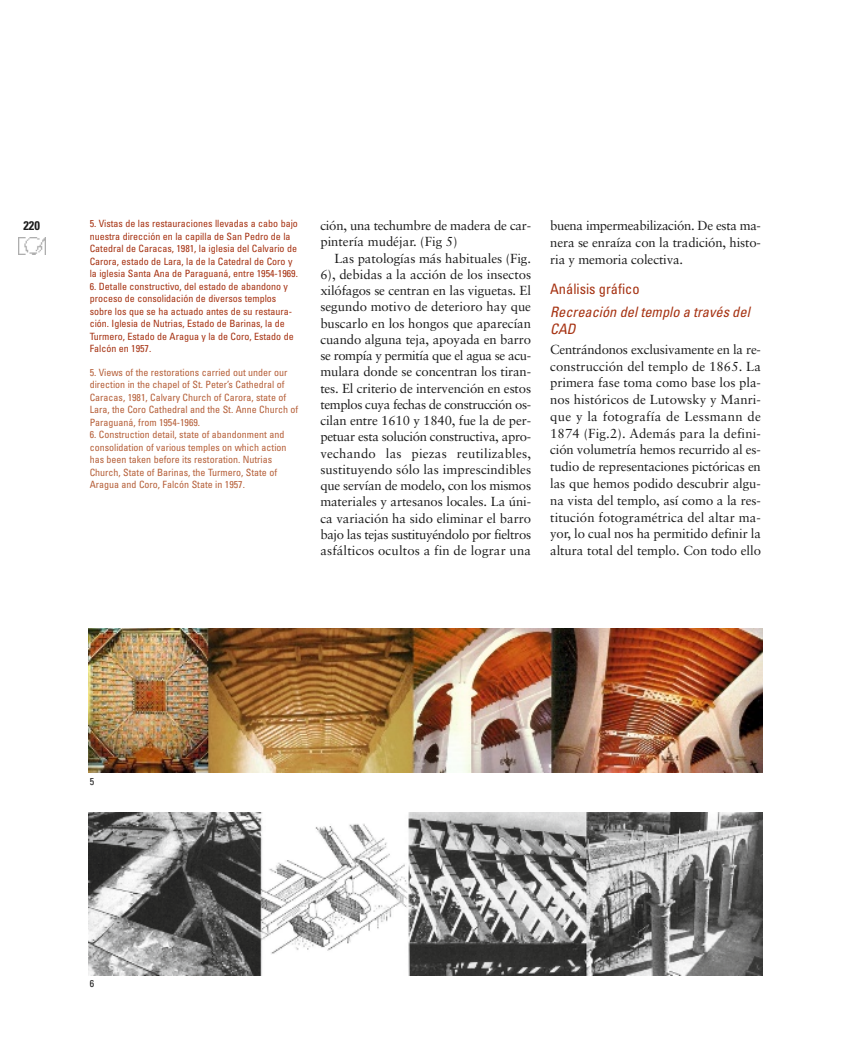
<style>
.page{position:relative;width:851px;height:1063px;background:#fff}
.page>*{position:absolute;margin:0;border:0;box-sizing:border-box;transform-origin:0 0}
.t1{font:italic condensed 14.38px/23.4px "Univers";color:#a63212}
.t2{font:13.12px/16.8px "Sabon";letter-spacing:-.01em;color:#1c1c1c;text-align:justify}
.t3{font:13.12px "Sabon";letter-spacing:-.03em;color:#1c1c1c}
.t4{font:13.12px "Sabon";letter-spacing:.01em;color:#1c1c1c}
.t5{font:13.12px "Sabon";letter-spacing:.015em;color:#1c1c1c}
.t6{font:700 condensed 12.5px "Univers";color:#1c1c1c}
.t7{font:condensed 10px/12.5px "Univers";color:#a63212}
.t8{font:condensed 10px/12.5px "Univers";color:#b6603a}
.t9{font:condensed 10px "Univers";color:#1c1c1c}
.s1{font-style:normal}
</style>
<div class="page">
<img style="left:18px;top:237px;width:28px;height:18px">
<img style="left:88px;top:629px;width:674px;height:144px">
<img style="left:88px;top:812px;width:674px;height:163px">
<p class="t6" style="left:23px;top:220px;width:18px">220</p>
<p class="t7" style="left:90px;top:218px;width:210px">5. Vistas de las restauraciones llevadas a cabo bajo nuestra dirección en la capilla de San Pedro de la Catedral de Caracas, 1981, la iglesia del Calvario de Carora, estado de Lara, la de la Catedral de Coro y la iglesia Santa Ana de Paraguaná, entre 1954-1969.</p>
<p class="t7" style="left:90px;top:281px;width:205px">6. Detalle constructivo, del estado de abandono y proceso de consolidación de diversos templos sobre los que se ha actuado antes de su restaura&shy;ción. Iglesia de Nutrias, Estado de Barinas, la de Turmero, Estado de Aragua y la de Coro, Estado de Falcón en 1957.</p>
<p class="t8" style="left:90px;top:366px;width:210px">5. Views of the restorations carried out under our direction in the chapel of St. Peter’s Cathedral of Caracas, 1981, Calvary Church of Carora, state of Lara, the Coro Cathedral and the St. Anne Church of Paraguaná, from 1954-1969.</p>
<p class="t8" style="left:90px;top:429px;width:198px">6. Construction detail, state of abandonment and consolidation of various temples on which action has been taken before its restoration. Nutrias Church, State of Barinas, the Turmero, State of Aragua and Coro, Falcón State in 1957.</p>
<p class="t2" style="left:320px;top:219px;width:212px">ción, una techumbre de madera de car-</p>
<p class="t2" style="left:320px;top:235px;width:139px">pintería mudéjar. (Fig 5)</p>
<p class="t2" style="left:334px;top:251px;width:198px">Las patologías más habituales (Fig.</p>
<p class="t2" style="left:320px;top:267px;width:212px">6), debidas a la acción de los insectos</p>
<p class="t2" style="left:320px;top:283px;width:212px">xilófagos se centran en las viguetas. El</p>
<p class="t2" style="left:320px;top:300px;width:212px">segundo motivo de deterioro hay que</p>
<p class="t2" style="left:320px;top:316px;width:212px">buscarlo en los hongos que aparecían</p>
<p class="t2" style="left:320px;top:332px;width:212px">cuando alguna teja, apoyada en barro</p>
<p class="t3" style="left:320px;top:350px;width:212px">se rompía y permitía que el agua se acu-</p>
<p class="t2" style="left:320px;top:365px;width:212px">mulara donde se concentran los tiran-</p>
<p class="t2" style="left:320px;top:381px;width:212px">tes. El criterio de intervención en estos</p>
<p class="t3" style="left:320px;top:399px;width:212px">templos cuya fechas de construcción os-</p>
<p class="t2" style="left:320px;top:413px;width:212px">cilan entre 1610 y 1840, fue la de per-</p>
<p class="t2" style="left:320px;top:430px;width:212px">petuar esta solución constructiva, apro-</p>
<p class="t5" style="left:320px;top:448px;width:212px">vechando las piezas reutilizables,</p>
<p class="t2" style="left:320px;top:462px;width:212px">sustituyendo sólo las imprescindibles</p>
<p class="t2" style="left:320px;top:478px;width:212px">que servían de modelo, con los mismos</p>
<p class="t2" style="left:320px;top:495px;width:212px">materiales y artesanos locales. La úni-</p>
<p class="t2" style="left:320px;top:511px;width:212px">ca variación ha sido eliminar el barro</p>
<p class="t2" style="left:320px;top:527px;width:212px">bajo las tejas sustituyéndolo por fieltros</p>
<p class="t4" style="left:320px;top:545px;width:212px">asfálticos ocultos a fin de lograr una</p>
<p class="t2" style="left:550px;top:219px;width:212px">buena impermeabilización. De esta ma&shy;nera se enraíza con la tradición, histo&shy;ria y memoria colectiva.</p>
<p class="t1" style="left:550px;top:278px;width:204px"><span class="s1">Análisis gráfico<br></span>Recreación deltemplo a través del</p>
<p class="t1" style="left:550px;top:319px;width:30px">CAD</p>
<p class="t2" style="left:550px;top:342px;width:212px">Centrándonos exclusivamente en la re&shy;construcción del templo de 1865. La primera fase toma como base los pla&shy;nos históricos de Lutowsky y Manri&shy;que y la fotografía de Lessmann de 1874 (Fig.2). Además para la defini&shy;ción volumetría hemos recurrido al es&shy;tudio de representaciones pictóricas en las que hemos podido descubrir algu&shy;na vista del templo, así como a la res&shy;titución fotogramétrica del altar ma&shy;yor, lo cual nos ha permitido definir la altura total del templo. Con todo ello</p>
<p class="t9" style="left:90px;top:777px;width:6px">5</p>
<p class="t9" style="left:90px;top:980px;width:6px">6</p>
</div>
